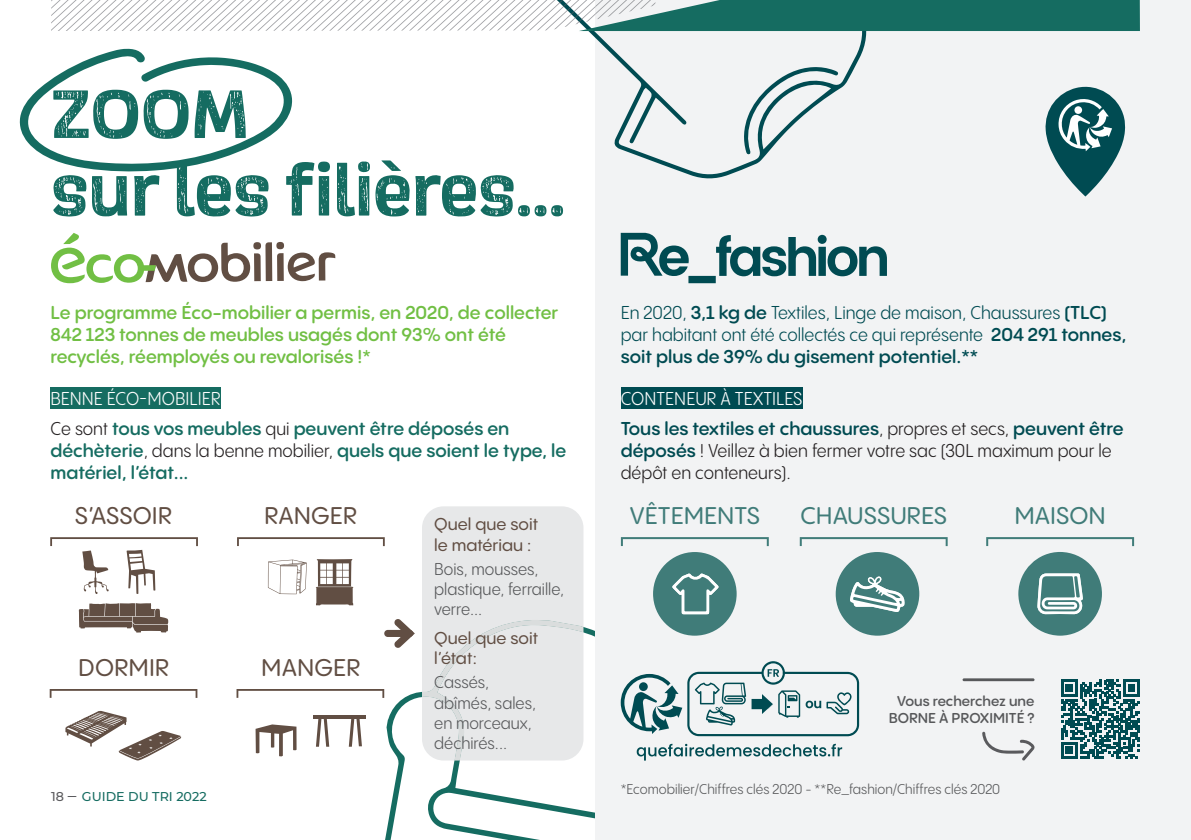
<style>
.page{position:relative;width:1191px;height:840px;background:#fff}
.page>*{position:absolute;margin:0;border:0;box-sizing:border-box;transform-origin:0 0}
.t1{font:700 70.4px/77.6px "Scarlet Wood";letter-spacing:-.01em;color:#156c61}
.t2{font:500 23.8px "PP Pangram Sans Rounded";color:#614e43}
.t3{font:500 23.8px "PP Pangram Sans Rounded";color:#407c79}
.t4{font:600 18.4px/22px "PP Pangram Sans Rounded";color:#71bf44}
.t5{font:600 18.4px/22px "PP Pangram Sans Rounded";color:#156c61}
.t6{font:18.4px/22px "PP Pangram Sans Rounded Compact";color:#004b52}
.t7{font:600 18.4px "PP Pangram Sans Rounded";color:#004b52}
.t8{font:18.4px/22px "PP Pangram Sans Rounded Compact";color:#231f20}
.t9{font:18.4px "PP Pangram Sans Rounded Compact";color:#fff}
.t10{font:17px/20.2px "PP Pangram Sans Rounded Compact";color:#57585a}
.t11{font:500 17px/20.2px "PP Pangram Sans Rounded";color:#614e43}
.t12{font:14px "PP Pangram Sans Rounded Compact";color:#57585a}
.t13{font:600 14px/17px "PP Pangram Sans Rounded";color:#57585a;text-align:center}
.t14{font:500 12.8px "Montserrat";color:#156c61}
.s1{font-family:"PP Pangram Sans Rounded Compact";font-weight:400;color:#231f20}
.s2{color:#5a5a5d}
.s3{font-family:"PP Pangram Sans Rounded";font-weight:600}
.s4{font-family:"PP Pangram Sans Rounded";font-weight:600;color:#004b52}
</style>
<div class="page">
<svg style="left:383px;top:619px;width:212px;height:220px"></svg>
<div style="left:595px;top:0;width:596px;height:839px;background:#f2f3f4"></div>
<svg style="left:620px;top:233px;width:267px;height:50px"></svg>
<svg style="left:51px;top:233px;width:284px;height:50px"></svg>
<svg style="left:588px;top:31px;width:279px;height:148px"></svg>
<svg style="left:742px;top:67px;width:96px;height:87px"></svg>
<div style="left:50px;top:386px;width:171px;height:22px;background:#156c61"></div>
<div style="left:620px;top:386px;width:182px;height:22px;background:#004b52"></div>
<svg style="left:19px;top:48px;width:273px;height:124px"></svg>
<svg style="left:65px;top:710px;width:116px;height:50px"></svg>
<svg style="left:79px;top:603px;width:90px;height:29px"></svg>
<svg style="left:268px;top:559px;width:39px;height:35px"></svg>
<svg style="left:316px;top:559px;width:37px;height:46px"></svg>
<svg style="left:255px;top:724px;width:41px;height:32px"></svg>
<svg style="left:313px;top:715px;width:52px;height:3px"></svg>
<svg style="left:316px;top:718px;width:13px;height:28px"></svg>
<svg style="left:349px;top:717px;width:13px;height:29px"></svg>
<svg style="left:50px;top:537px;width:148px;height:56px"></svg>
<svg style="left:50px;top:689px;width:147px;height:8px"></svg>
<svg style="left:237px;top:537px;width:148px;height:8px"></svg>
<svg style="left:236px;top:688px;width:148px;height:9px"></svg>
<div style="left:422px;top:506px;width:161px;height:113px;background:#e7e8e9"></div>
<svg style="left:422px;top:619px;width:161px;height:141px;background:#e5e7e8"></svg>
<div style="left:384px;top:629px;width:29px;height:7px;background:#614e43;border-radius:4px"></div>
<svg style="left:394px;top:619px;width:21px;height:29px"></svg>
<svg style="left:1061px;top:679px;width:78px;height:79px"></svg>
<hr style="left:962px;top:678px;width:72px;height:2px;background:#57585a">
<svg style="left:982px;top:731px;width:53px;height:29px"></svg>
<svg style="left:636px;top:743px;width:206px;height:17px"></svg>
<svg style="left:621px;top:661px;width:238px;height:74px"></svg>
<svg style="left:621px;top:537px;width:148px;height:8px"></svg>
<svg style="left:799px;top:537px;width:148px;height:8px"></svg>
<svg style="left:986px;top:537px;width:148px;height:8px"></svg>
<svg style="left:835px;top:552px;width:84px;height:83px"></svg>
<svg style="left:653px;top:552px;width:83px;height:83px"></svg>
<svg style="left:1018px;top:552px;width:84px;height:83px"></svg>
<svg style="left:1045px;top:86px;width:80px;height:110px"></svg>
<svg style="left:51px;top:0;width:1089px;height:31px"></svg>
<h1 class="t1" style="left:51px;top:72px;width:516px">ZOOM<br>sur les filières...</h1>
<p class="t4" style="left:50px;top:300px;width:509px">Le programme Éco-mobilier a permis, en 2020, de collecter<br>842 123 tonnes de meubles usagés dont 93% ont été recyclés, réemployés ou revalorisés !*</p>
<p class="t9" style="left:50px;top:386px;width:172px">BENNE ÉCO-MOBILIER</p>
<p class="t5" style="left:50px;top:416px;width:517px"><span class="s1">Ce sont</span> tous vos meubles <span class="s1">qui</span> peuvent être déposés en déchèterie<span class="s1">, dans la benne mobilier,</span> quels que soient le type, le matériel, l’état...</p>
<p class="t2" style="left:75px;top:500px;width:99px">S’ASSOIR</p>
<p class="t2" style="left:264px;top:500px;width:95px">RANGER</p>
<p class="t2" style="left:78px;top:651px;width:93px">DORMIR</p>
<p class="t2" style="left:261px;top:651px;width:101px">MANGER</p>
<p class="t14" style="left:51px;top:787px;width:157px"><span class="s2">18 ̶</span> GUIDE DU TRI 2022</p>
<p class="t11" style="left:434px;top:513px;width:106px">Quel que soit le matériau :</p>
<p class="t10" style="left:434px;top:558px;width:131px">Bois, mousses, plastique, ferraille, verre...</p>
<p class="t11" style="left:434px;top:627px;width:106px">Quel que soit l’état:</p>
<p class="t10" style="left:434px;top:671px;width:103px">Cassés, abîmés, sales, en morceaux, déchirés...</p>
<p class="t6" style="left:621px;top:300px;width:507px">En 2020, <span class="s3">3,1 kg de</span> Textiles, Linge de maison, Chaussures <span class="s3">(TLC) </span>par habitant ont été collectés ce qui représente <span class="s3">204 291 tonnes,</span></p>
<p class="t7" style="left:621px;top:343px;width:359px">soit plus de 39% du gisement potentiel.**</p>
<p class="t9" style="left:621px;top:386px;width:183px">CONTENEUR À TEXTILES</p>
<p class="t7" style="left:621px;top:415px;width:504px">Tous les textiles et chaussures<span class="s1">, propres et secs,</span> peuvent être</p>
<p class="t8" style="left:621px;top:438px;width:492px"><span class="s4">déposés</span> ! Veillez à bien fermer votre sac (30L maximum pour le dépôt en conteneurs).</p>
<p class="t3" style="left:629px;top:500px;width:132px">VÊTEMENTS</p>
<p class="t3" style="left:800px;top:500px;width:148px">CHAUSSURES</p>
<p class="t3" style="left:1014px;top:500px;width:93px">MAISON</p>
<p class="t13" style="left:888px;top:692px;width:147px">Vous recherchez une<br>BORNE À PROXIMITÉ ?</p>
<p class="t12" style="left:621px;top:779px;width:381px">*Ecomobilier/Chiffres clés 2020 - **Re_fashion/Chiffres clés 2020</p>
</div>
